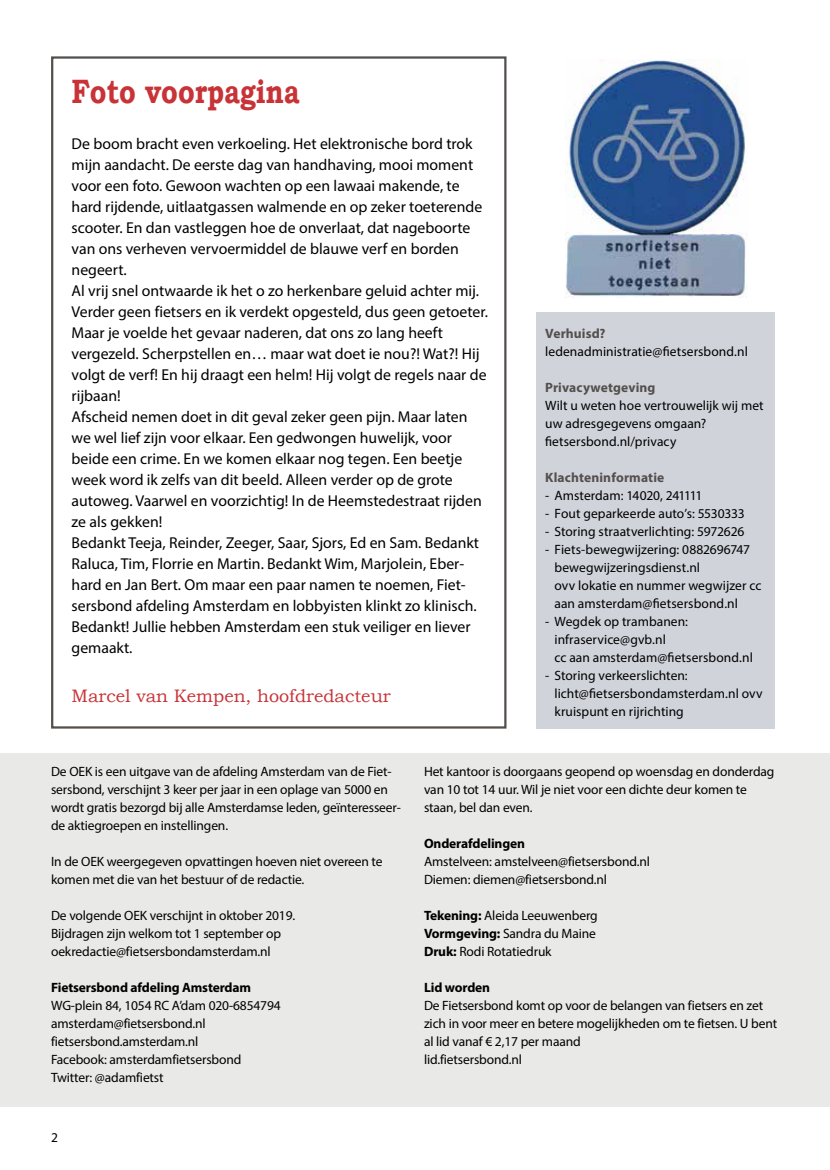
<style>
.page{position:relative;width:830px;height:1170px;background:#fff}
.page>*{position:absolute;margin:0;border:0;box-sizing:border-box;transform-origin:0 0}
.t1{font:700 33.75px "Bookman Old Style";color:#c83338;scale:.8 1}
.t2{font:18px "Bookman Old Style";color:#c83338}
.t3{font:15.75px/21px "Myriad Pro";color:#000}
.t4{font:13.5px/18px "Myriad Pro";letter-spacing:-.01em;color:#000}
.t5{font:700 13.5px "Myriad Pro";letter-spacing:-.01em;color:#000}
.t6{font:700 13.5px "Myriad Pro";letter-spacing:.01em;color:#534f4c}
.s1{font-weight:700}
</style>
<div class="page">
<div style="left:0;top:753px;width:829px;height:353px;background:#e9e9e8"></div>
<div style="left:51px;top:56px;width:455px;height:672px;border:2px solid #534f4c"></div>
<div style="left:536px;top:311px;width:238px;height:417px;background:#d1d3db"></div>
<img style="left:565px;top:60px;width:182px;height:237px">
<h1 class="t1" style="left:72px;top:67px;width:286px">Foto voorpagina</h1>
<p class="t3" style="left:72px;top:133px;width:418px">De boom bracht even verkoeling. Het elektronische bord trok mijn aandacht. De eerste dag van handhaving, mooi moment voor een foto. Gewoon wachten op een lawaai makende, te hard rijdende, uitlaatgassen walmende en op zeker toeterende scooter. En dan vastleggen hoe de onverlaat, dat nageboorte van ons verheven vervoermiddel de blauwe verf en borden negeert.<br>Al vrij snel ontwaarde ik het o zo herkenbare geluid achter mij.<br>Verder geen fietsers en ik verdekt opgesteld, dus geen getoeter.<br>Maar je voelde het gevaar naderen, dat ons zo lang heeft vergezeld. Scherpstellen en… maar wat doet ie nou?! Wat?! Hij volgt de verf! En hij draagt een helm! Hij volgt de regels naar de rijbaan!<br>Afscheid nemen doet in dit geval zeker geen pijn. Maar laten we wel lief zijn voor elkaar. Een gedwongen huwelijk, voor beide een crime. En we komen elkaar nog tegen. Een beetje week word ik zelfs van dit beeld. Alleen verder op de grote autoweg. Vaarwel en voorzichtig! In de Heemstedestraat rijden ze als gekken!<br>Bedankt Teeja, Reinder, Zeeger, Saar, Sjors, Ed en Sam. Bedankt Raluca, Tim, Florrie en Martin. Bedankt Wim, Marjolein, Eber&shy;hard en Jan Bert. Om maar een paar namen te noemen, Fiet&shy;sersbond afdeling Amsterdam en lobbyisten klinkt zo klinisch.<br>Bedankt! Jullie hebben Amsterdam een stuk veiliger en liever gemaakt.</p>
<h2 class="t2" style="left:72px;top:684px;width:320px">Marcel van Kempen, hoofdredacteur</h2>
<p class="t6" style="left:545px;top:324px;width:62px">Verhuisd?</p>
<p class="t4" style="left:545px;top:342px;width:204px">ledenadministratie@fietsersbond.nl</p>
<p class="t6" style="left:545px;top:378px;width:112px">Privacywetgeving</p>
<p class="t4" style="left:545px;top:396px;width:220px">Wilt u weten hoe vertrouwelijk wij met uw adresgegevens omgaan? fietsersbond.nl/privacy</p>
<p class="t6" style="left:545px;top:468px;width:121px">Klachteninformatie</p>
<p class="t4" style="left:545px;top:486px;width:159px">- Amsterdam: 14020, 241111</p>
<p class="t4" style="left:545px;top:504px;width:201px">- Fout geparkeerde auto’s: 5530333</p>
<p class="t4" style="left:545px;top:522px;width:201px">- Storing straatverlichting: 5972626</p>
<p class="t4" style="left:554px;top:540px;width:208px;text-indent:-9px">- Fiets-bewegwijzering: 0882696747 bewegwijzeringsdienst.nl<br>ovv lokatie en nummer wegwijzer cc aan amsterdam@fietsersbond.nl</p>
<p class="t4" style="left:554px;top:612px;width:200px;text-indent:-9px">- Wegdek op trambanen: infraservice@gvb.nl<br>cc aan amsterdam@fietsersbond.nl</p>
<p class="t4" style="left:554px;top:666px;width:209px;text-indent:-9px">- Storing verkeerslichten: licht@fietsersbondamsterdam.nl ovv kruispunt en rijrichting</p>
<p class="t4" style="left:51px;top:762px;width:351px">De OEK is een uitgave van de afdeling Amsterdam van de Fiet&shy;sersbond, verschijnt 3 keer per jaar in een oplage van 5000 en wordt gratis bezorgd bij alle Amsterdamse leden, geïnteresseer&shy;de aktiegroepen en instellingen.</p>
<p class="t4" style="left:51px;top:852px;width:333px">In de OEK weergegeven opvattingen hoeven niet overeen te komen met die van het bestuur of de redactie.</p>
<p class="t4" style="left:51px;top:906px;width:246px">De volgende OEK verschijnt in oktober 2019.<br>Bijdragen zijn welkom tot 1 september op oekredactie@fietsersbondamsterdam.nl</p>
<p class="t5" style="left:51px;top:978px;width:201px">Fietsersbond afdeling Amsterdam</p>
<p class="t4" style="left:51px;top:996px;width:231px">WG-plein 84, 1054 RC A’dam 020-6854794 amsterdam@fietsersbond.nl fietsersbond.amsterdam.nl<br>Facebook: amsterdamfietsersbond<br>Twitter: @adamfietst</p>
<p class="t4" style="left:51px;top:1127px;width:8px">2</p>
<p class="t4" style="left:424px;top:762px;width:352px">Het kantoor is doorgaans geopend op woensdag en donderdag van 10 tot 14 uur. Wil je niet voor een dichte deur komen te staan, bel dan even.</p>
<p class="t5" style="left:424px;top:834px;width:102px">Onderafdelingen</p>
<p class="t4" style="left:424px;top:852px;width:227px">Amstelveen: amstelveen@fietsersbond.nl<br>Diemen: diemen@fietsersbond.nl</p>
<p class="t4" style="left:424px;top:906px;width:175px"><span class="s1">Tekening:</span> Aleida Leeuwenberg<br><span class="s1">Vormgeving:</span> Sandra du Maine<br><span class="s1">Druk:</span> Rodi Rotatiedruk</p>
<p class="t5" style="left:424px;top:978px;width:68px">Lid worden</p>
<p class="t4" style="left:424px;top:996px;width:354px">De Fietsersbond komt op voor de belangen van fietsers en zet zich in voor meer en betere mogelijkheden om te fietsen. U bent al lid vanaf € 2,17 per maand<br>lid.fietsersbond.nl</p>
</div>
